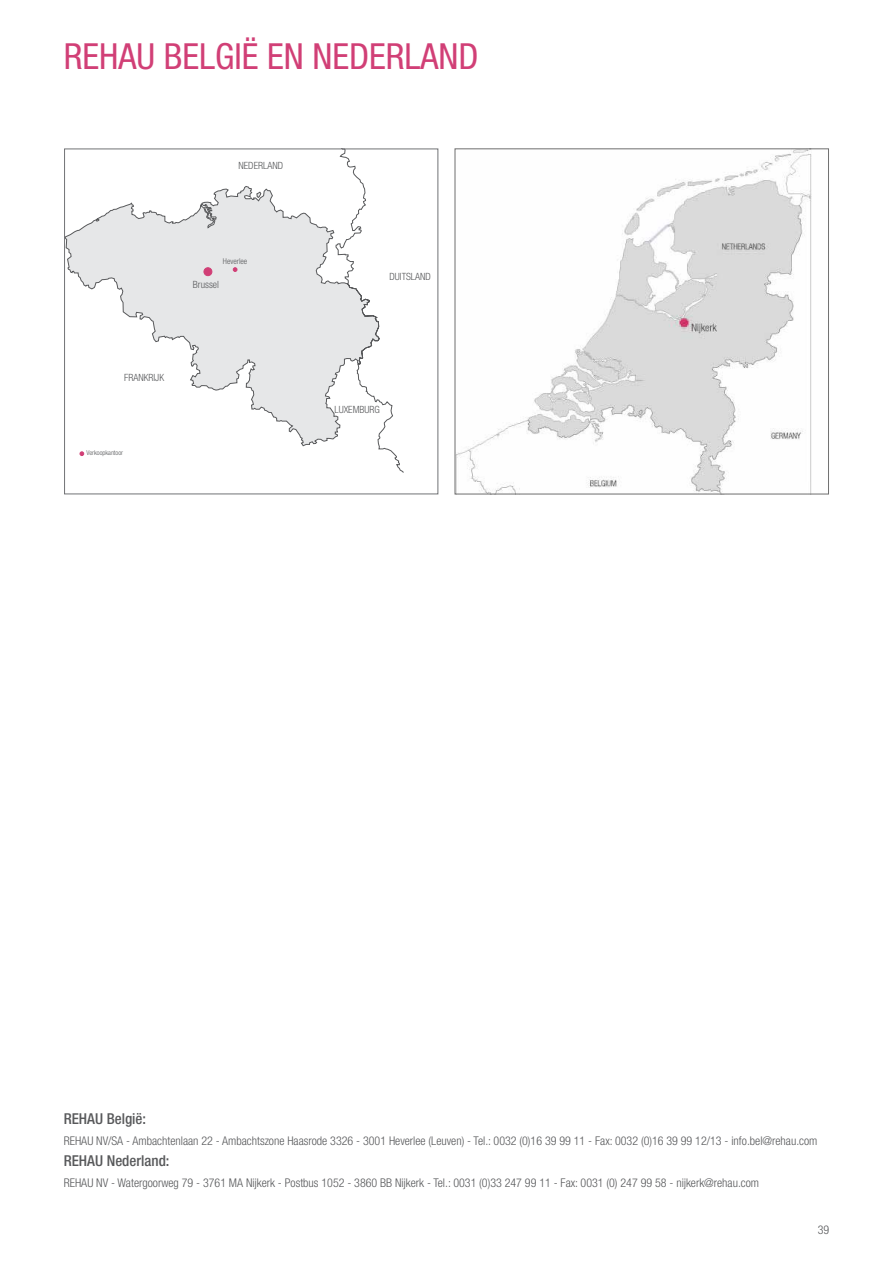
<style>
.page{position:relative;width:893px;height:1263px;background:#fff}
.page>*{position:absolute;margin:0;border:0;box-sizing:border-box;transform-origin:0 0}
.t1{font:condensed 36px "Helvetica Neue LT Std";color:#d13f76}
.t2{font:500 condensed 15px "Helvetica Neue LT Com";color:#58595b}
.t3{font:300 condensed 12px "Helvetica Neue LT Com";color:#58595b}
.t4{font:300 condensed 12px "Helvetica Neue LT Std";color:#58595b}
.t5{font:300 condensed 10.05px "Helvetica Neue LT Std";color:#58595b}
.t6{font:300 condensed 7.95px "Helvetica Neue LT Std";color:#58595b}
.t7{font:300 condensed 6.6px "Helvetica Neue LT Std";color:#58595b}
</style>
<div class="page">
<svg style="left:66px;top:151px;width:338px;height:322px"></svg>
<div style="left:204px;top:268px;width:8px;height:8px;background:#d13f76;border-radius:50%"></div>
<div style="left:204px;top:268px;width:8px;height:8px;border:1px solid #d13f76;border-radius:50%"></div>
<svg style="left:233px;top:268px;width:4px;height:3px"></svg>
<svg style="left:80px;top:452px;width:4px;height:4px"></svg>
<div style="left:64px;top:149px;width:374px;height:345px;border:1px solid #717275"></div>
<img style="left:457px;top:151px;width:355px;height:341px">
<h1 class="t1" style="left:64px;top:35px;width:416px">REHAU BELGIË EN NEDERLAND</h1>
<p class="t5" style="left:238px;top:160px;width:46px">NEDERLAND</p>
<p class="t6" style="left:223px;top:257px;width:26px">Heverlee</p>
<p class="t5" style="left:193px;top:278px;width:28px">Brussel</p>
<p class="t5" style="left:124px;top:372px;width:42px">FRANKRIJK</p>
<p class="t7" style="left:86px;top:449px;width:38px">Verkoopkantoor</p>
<p class="t5" style="left:389px;top:271px;width:43px">DUITSLAND</p>
<p class="t5" style="left:334px;top:403px;width:47px">LUXEMBURG</p>
<p class="t2" style="left:64px;top:1109px;width:84px">REHAU België:</p>
<p class="t3" style="left:64px;top:1134px;width:755px">REHAU NV/SA - Ambachtenlaan 22 - Ambachtszone Haasrode 3326 - 3001 Heverlee (Leuven) - Tel.: 0032 (0)16 39 99 11 - Fax: 0032 (0)16 39 99 12/13 - info.bel@rehau.com</p>
<p class="t2" style="left:64px;top:1151px;width:107px">REHAU Nederland:</p>
<p class="t3" style="left:64px;top:1176px;width:697px">REHAU NV - Watergoorweg 79 - 3761 MA Nijkerk - Postbus 1052 - 3860 BB Nijkerk - Tel.: 0031 (0)33 247 99 11 - Fax: 0031 (0) 247 99 58 - nijkerk@rehau.com</p>
<p class="t4" style="left:818px;top:1222px;width:13px">39</p>
</div>
